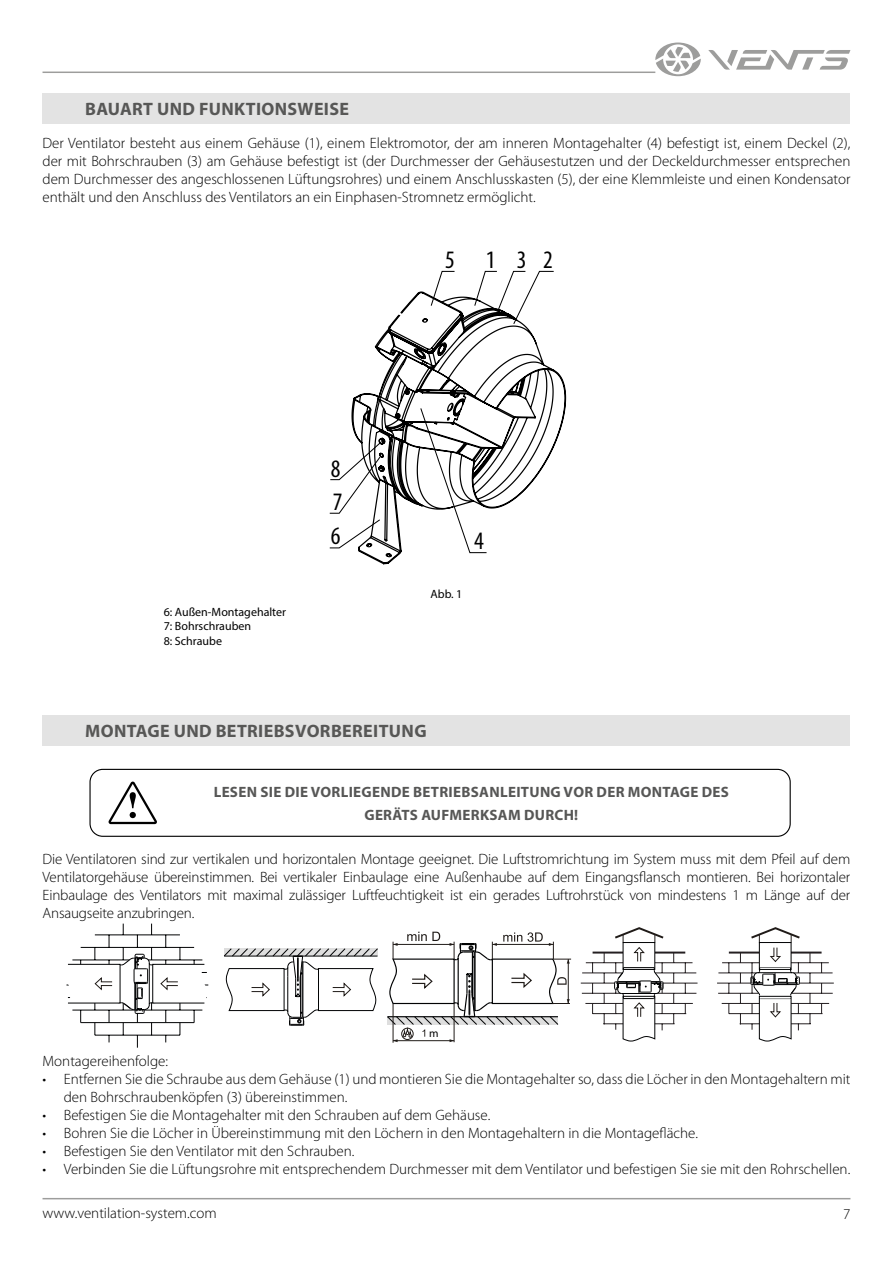
<style>
.page{position:relative;width:893px;height:1263px;background:#fff}
.page>*{position:absolute;margin:0;border:0;box-sizing:border-box;transform-origin:0 0}
.t1{font:condensed 25.2px "Myriad Pro";color:#000}
.t2{font:700 18px "Myriad Pro";letter-spacing:.02em;color:#575756}
.t3{font:300 15px/18px "Myriad Pro";color:#000;text-align:justify}
.t4{font:700 15px/22.2px "Myriad Pro";letter-spacing:.02em;color:#575756;text-align:center}
.t5{font:12px/14.4px "Myriad Pro";color:#000}
.t6{font:11.25px "Myriad Pro";color:#000}
</style>
<div class="page">
<hr style="left:43px;top:1198px;width:807px;height:1px;background:#9d9d9c">
<hr style="left:43px;top:72px;width:612px;height:1px;background:#9d9d9c">
<svg style="left:708px;top:50px;width:142px;height:20px"></svg>
<svg style="left:655px;top:43px;width:46px;height:33px"></svg>
<div style="left:43px;top:93px;width:807px;height:31px;background:#e3e3e3"></div>
<div style="left:43px;top:715px;width:807px;height:31px;background:#e3e3e3"></div>
<div style="left:89px;top:769px;width:702px;height:68px;border:1px solid #000;border-radius:13px"></div>
<svg style="left:108px;top:781px;width:49px;height:43px"></svg>
<svg style="left:351px;top:291px;width:216px;height:274px"></svg>
<svg style="left:430px;top:270px;width:26px;height:37px"></svg>
<svg style="left:473px;top:270px;width:82px;height:55px"></svg>
<svg style="left:419px;top:407px;width:69px;height:147px"></svg>
<svg style="left:329px;top:440px;width:54px;height:109px"></svg>
<hr style="left:66px;top:985px;width:142px;height:1px;background:#010203">
<svg style="left:66px;top:923px;width:141px;height:125px"></svg>
<div style="left:152px;top:964px;width:53px;height:39px;border:1px solid #010203"></div>
<svg style="left:224px;top:948px;width:154px;height:78px"></svg>
<hr style="left:393px;top:1003px;width:1px;height:40px;background:#201b18">
<svg style="left:387px;top:932px;width:184px;height:110px"></svg>
<svg style="left:581px;top:928px;width:116px;height:113px"></svg>
<svg style="left:717px;top:928px;width:117px;height:113px"></svg>
<p class="t2" style="left:85px;top:97px;width:265px">BAUART UND FUNKTIONSWEISE</p>
<p class="t3" style="left:43px;top:134px;width:809px">Der Ventilator besteht aus einem Gehäuse (1), einem Elektromotor, der am inneren Montagehalter (4) befestigt ist, einem Deckel (2), der mit Bohrschrauben (3) am Gehäuse befestigt ist (der Durchmesser der Gehäusestutzen und der Deckeldurchmesser entsprechen dem Durchmesser des angeschlossenen Lüftungsrohres) und einem Anschlusskasten (5), der eine Klemmleiste und einen Kondensator enthält und den Anschluss des Ventilators an ein Einphasen-Stromnetz ermöglicht.</p>
<h1 class="t1" style="left:445px;top:244px;width:11px">5</h1>
<h1 class="t1" style="left:486px;top:244px;width:69px">132</h1>
<p class="t5" style="left:164px;top:604px;width:124px">6: Außen-Montagehalter<br>7: Bohrschrauben<br>8: Schraube</p>
<h1 class="t1" style="left:331px;top:453px;width:11px">8</h1>
<h1 class="t1" style="left:333px;top:486px;width:11px">7</h1>
<h1 class="t1" style="left:331px;top:521px;width:11px">6</h1>
<h1 class="t1" style="left:474px;top:525px;width:11px">4</h1>
<p class="t5" style="left:431px;top:587px;width:33px">Abb. 1</p>
<p class="t2" style="left:85px;top:719px;width:343px">MONTAGE UND BETRIEBSVORBEREITUNG</p>
<p class="t4" style="left:214px;top:781px;width:517px">LESEN SIE DIE VORLIEGENDE BETRIEBSANLEITUNG VOR DER MONTAGE DES<br>GERÄTS AUFMERKSAM DURCH!</p>
<p class="t3" style="left:43px;top:850px;width:809px">Die Ventilatoren sind zur vertikalen und horizontalen Montage geeignet. Die Luftstromrichtung im System muss mit dem Pfeil auf dem Ventilatorgehäuse übereinstimmen. Bei vertikaler Einbaulage eine Außenhaube auf dem Eingangsflansch montieren. Bei horizontaler Einbaulage des Ventilators mit maximal zulässiger Luftfeuchtigkeit ist ein gerades Luftrohrstück von mindestens 1 m Länge auf der Ansaugseite anzubringen.</p>
<p class="t6" style="left:429px;top:1026px;width:11px">m</p>
<p class="t3" style="left:43px;top:1052px;width:127px">Montagereihenfolge:</p>
<p class="t3" style="left:64px;top:1070px;width:788px;text-indent:-21px">• Entfernen Sie die Schraube aus dem Gehäuse (1) und montieren Sie die Montagehalter so, dass die Löcher in den Montagehaltern mit den Bohrschraubenköpfen (3) übereinstimmen.</p>
<p class="t3" style="left:43px;top:1106px;width:449px">• Befestigen Sie die Montagehalter mit den Schrauben auf dem Gehäuse.</p>
<p class="t3" style="left:43px;top:1124px;width:657px">• Bohren Sie die Löcher in Übereinstimmung mit den Löchern in den Montagehaltern in die Montagefläche.</p>
<p class="t3" style="left:43px;top:1142px;width:313px">• Befestigen Sie den Ventilator mit den Schrauben.</p>
<p class="t3" style="left:43px;top:1160px;width:809px">• Verbinden Sie die Lüftungsrohre mit entsprechendem Durchmesser mit dem Ventilator und befestigen Sie sie mit den Rohrschellen.</p>
<p class="t3" style="left:43px;top:1204px;width:176px">www.ventilation-system.com</p>
<p class="t3" style="left:843px;top:1205px;width:9px">7</p>
</div>
